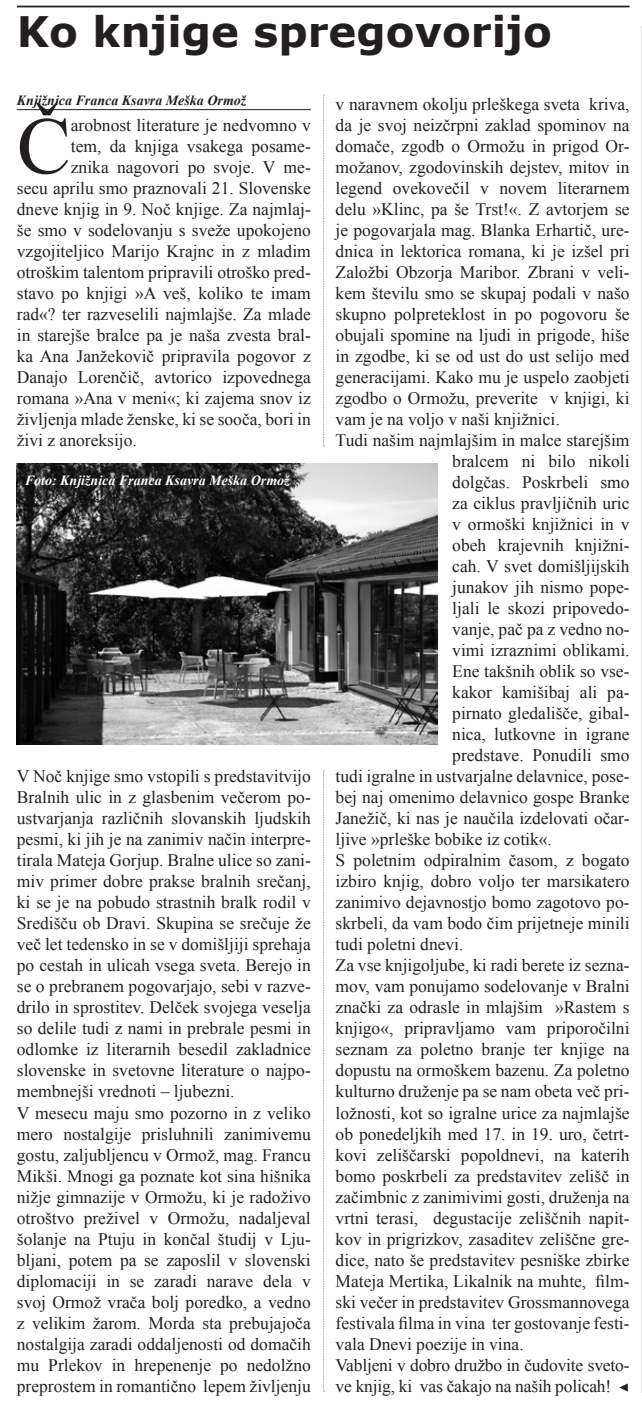
<style>
.page{position:relative;width:642px;height:1407px;background:#fff}
.page>*{position:absolute;margin:0;border:0;box-sizing:border-box;transform-origin:0 0}
.Besedilo_Drop_Caps_3{font:80.85px "Times New Roman";color:#231f20}
.Naslov{font:700 42px "Verdana";color:#231f20}
.Besedilo{font:17.5px/21px "Times New Roman";color:#231f20;text-align:justify}
.Besedilo_Drop_Caps_3-2{font:17.5px "Times New Roman";color:#231f20}
.Foto_slika{font:italic 700 14px "Times New Roman";color:#fff}
.Avtor_clanka{font:italic 700 14px "Times New Roman";color:#231f20}
.s1{font-family:"Minion Pro"}
</style>
<div class="page">
<hr style="left:17px;top:109px;width:294px;height:1px;background:#231f20">
<svg style="left:323px;top:95px;width:2px;height:351px"></svg>
<svg style="left:323px;top:770px;width:2px;height:621px"></svg>
<hr style="left:641px;top:26px;width:1px;height:1366px;background:#231f20">
<hr style="left:17px;top:6px;width:613px;height:1px;background:#231f20">
<img style="left:17px;top:464px;width:420px;height:280px">
<p class="Naslov" style="left:17px;top:2px;width:536px">Ko knjige spregovorijo</p>
<p class="Avtor_clanka" style="left:17px;top:90px;width:231px">Knjižnica Franca Ksavra Meška Ormož</p>
<p class="Besedilo_Drop_Caps_3" style="left:17px;top:89px;width:55px">Č</p>
<p class="Besedilo_Drop_Caps_3-2" style="left:71px;top:113px;width:241px">arobnost literature je nedvomno v</p>
<p class="Besedilo_Drop_Caps_3-2" style="left:71px;top:134px;width:241px">tem, da knjiga vsakega posame-</p>
<p class="Besedilo_Drop_Caps_3-2" style="left:71px;top:155px;width:241px">znika nagovori po svoje. V me-</p>
<p class="Besedilo_Drop_Caps_3-2" style="left:17px;top:176px;width:295px">secu aprilu smo praznovali 21. Slovenske</p>
<p class="Besedilo_Drop_Caps_3-2" style="left:17px;top:197px;width:295px">dneve knjig in 9. Noč knjige. Za najmlaj-</p>
<p class="Besedilo_Drop_Caps_3-2" style="left:17px;top:218px;width:295px">še smo v sodelovanju s sveže upokojeno</p>
<p class="Besedilo_Drop_Caps_3-2" style="left:17px;top:239px;width:295px">vzgojiteljico Marijo Krajnc in z mladim</p>
<p class="Besedilo_Drop_Caps_3-2" style="left:17px;top:260px;width:295px">otroškim talentom pripravili otroško pred-</p>
<p class="Besedilo_Drop_Caps_3-2" style="left:17px;top:281px;width:295px">stavo po knjigi »A veš, koliko te imam</p>
<p class="Besedilo_Drop_Caps_3-2" style="left:17px;top:302px;width:295px">rad«? ter razveselili najmlajše. Za mlade</p>
<p class="Besedilo_Drop_Caps_3-2" style="left:17px;top:323px;width:295px">in starejše bralce pa je naša zvesta bral-</p>
<p class="Besedilo_Drop_Caps_3-2" style="left:17px;top:344px;width:295px">ka Ana Janžekovič pripravila pogovor z</p>
<p class="Besedilo_Drop_Caps_3-2" style="left:17px;top:365px;width:295px">Danajo Lorenčič, avtorico izpovednega</p>
<p class="Besedilo_Drop_Caps_3-2" style="left:17px;top:386px;width:295px">romana »Ana v meni«; ki zajema snov iz</p>
<p class="Besedilo_Drop_Caps_3-2" style="left:17px;top:407px;width:295px">življenja mlade ženske, ki se sooča, bori in</p>
<p class="Besedilo_Drop_Caps_3-2" style="left:17px;top:428px;width:122px">živi z anoreksijo.</p>
<p class="Foto_slika" style="left:25px;top:471px;width:266px">Foto: Knjižnica Franca Ksavra Meška Ormož</p>
<p class="Besedilo" style="left:17px;top:765px;width:295px">V Noč knjige smo vstopili s predstavitvijo Bralnih ulic in z glasbenim večerom po&shy;ustvarjanja različnih slovanskih ljudskih pesmi, ki jih je na zanimiv način interpre&shy;tirala Mateja Gorjup. Bralne ulice so zani&shy;miv primer dobre prakse bralnih srečanj, ki se je na pobudo strastnih bralk rodil v Središču ob Dravi. Skupina se srečuje že več let tedensko in se v domišljiji sprehaja po cestah in ulicah vsega sveta. Berejo in se o prebranem pogovarjajo, sebi v razve&shy;drilo in sprostitev. Delček svojega veselja so delile tudi z nami in prebrale pesmi in odlomke iz literarnih besedil zakladnice slovenske in svetovne literature o najpo&shy;membnejši vrednoti – ljubezni.</p>
<p class="Besedilo" style="left:17px;top:1101px;width:295px">V mesecu maju smo pozorno in z veliko mero nostalgije prisluhnili zanimivemu gostu, zaljubljencu v Ormož, mag. Francu Mikši. Mnogi ga poznate kot sina hišnika nižje gimnazije v Ormožu, ki je radoživo otroštvo preživel v Ormožu, nadaljeval šolanje na Ptuju in končal študij v Lju&shy;bljani, potem pa se zaposlil v slovenski diplomaciji in se zaradi narave dela v svoj Ormož vrača bolj poredko, a vedno z velikim žarom. Morda sta prebujajoča nostalgija zaradi oddaljenosti od domačih mu Prlekov in hrepenenje po nedolžno preprostem in romantično lepem življenju</p>
<p class="Besedilo" style="left:336px;top:93px;width:295px">v naravnem okolju prleškega sveta kriva, da je svoj neizčrpni zaklad spominov na domače, zgodb o Ormožu in prigod Or&shy;možanov, zgodovinskih dejstev, mitov in legend ovekovečil v novem literarnem delu »Klinc, pa še Trst!«. Z avtorjem se je pogovarjala mag. Blanka Erhartič, ure&shy;dnica in lektorica romana, ki je izšel pri Založbi Obzorja Maribor. Zbrani v veli&shy;kem številu smo se skupaj podali v našo skupno polpreteklost in po pogovoru še obujali spomine na ljudi in prigode, hiše in zgodbe, ki se od ust do ust selijo med generacijami. Kako mu je uspelo zaobjeti zgodbo o Ormožu, preverite v knjigi, ki vam je na voljo v naši knjižnici.</p>
<p class="Besedilo" style="left:336px;top:429px;width:295px">Tudi našim najmlajšim in malce starejšim</p>
<p class="Besedilo" style="left:452px;top:450px;width:179px">bralcem ni bilo nikoli</p>
<p class="Besedilo" style="left:452px;top:471px;width:179px">dolgčas. Poskrbeli smo</p>
<p class="Besedilo" style="left:452px;top:492px;width:179px">za ciklus pravljičnih uric</p>
<p class="Besedilo" style="left:452px;top:513px;width:179px">v ormoški knjižnici in v</p>
<p class="Besedilo" style="left:452px;top:534px;width:179px">obeh krajevnih knjižni-</p>
<p class="Besedilo" style="left:452px;top:555px;width:179px">cah. V svet domišljijskih</p>
<p class="Besedilo" style="left:452px;top:576px;width:179px">junakov jih nismo pope-</p>
<p class="Besedilo" style="left:452px;top:597px;width:179px">ljali le skozi pripovedo-</p>
<p class="Besedilo" style="left:452px;top:618px;width:179px">vanje, pač pa z vedno no-</p>
<p class="Besedilo" style="left:452px;top:639px;width:179px">vimi izraznimi oblikami.</p>
<p class="Besedilo" style="left:452px;top:660px;width:179px">Ene takšnih oblik so vse-</p>
<p class="Besedilo" style="left:452px;top:681px;width:179px">kakor kamišibaj ali pa-</p>
<p class="Besedilo" style="left:452px;top:702px;width:179px">pirnato gledališče, gibal-</p>
<p class="Besedilo" style="left:452px;top:723px;width:179px">nica, lutkovne in igrane</p>
<p class="Besedilo" style="left:452px;top:744px;width:179px">predstave. Ponudili smo</p>
<p class="Besedilo" style="left:336px;top:765px;width:295px">tudi igralne in ustvarjalne delavnice, pose-</p>
<p class="Besedilo" style="left:336px;top:786px;width:295px">bej naj omenimo delavnico gospe Branke</p>
<p class="Besedilo" style="left:336px;top:807px;width:295px">Janežič, ki nas je naučila izdelovati očar-</p>
<p class="Besedilo" style="left:336px;top:828px;width:218px">ljive »prleške bobike iz cotik«.</p>
<p class="Besedilo" style="left:336px;top:849px;width:295px">S poletnim odpiralnim časom, z bogato izbiro knjig, dobro voljo ter marsikatero zanimivo dejavnostjo bomo zagotovo po&shy;skrbeli, da vam bodo čim prijetneje minili tudi poletni dnevi.</p>
<p class="Besedilo" style="left:336px;top:954px;width:295px">Za vse knjigoljube, ki radi berete iz sezna&shy;mov, vam ponujamo sodelovanje v Bralni znački za odrasle in mlajšim »Rastem s knjigo«, pripravljamo vam priporočilni seznam za poletno branje ter knjige na dopustu na ormoškem bazenu. Za poletno kulturno druženje pa se nam obeta več pri&shy;ložnosti, kot so igralne urice za najmlajše ob ponedeljkih med 17. in 19. uro, četrt&shy;kovi zeliščarski popoldnevi, na katerih bomo poskrbeli za predstavitev zelišč in začimbnic z zanimivimi gosti, druženja na vrtni terasi, degustacije zeliščnih napit&shy;kov in prigrizkov, zasaditev zeliščne gre&shy;dice, nato še predstavitev pesniške zbirke Mateja Mertika, Likalnik na muhte, film&shy;ski večer in predstavitev Grossmannovega festivala filma in vina ter gostovanje festi&shy;vala Dnevi poezije in vina.</p>
<p class="Besedilo" style="left:336px;top:1353px;width:295px">Vabljeni v dobro družbo in čudovite sveto&shy;ve knjig, ki vas čakajo na naših policah! <span class="s1">◀</span></p>
</div>
